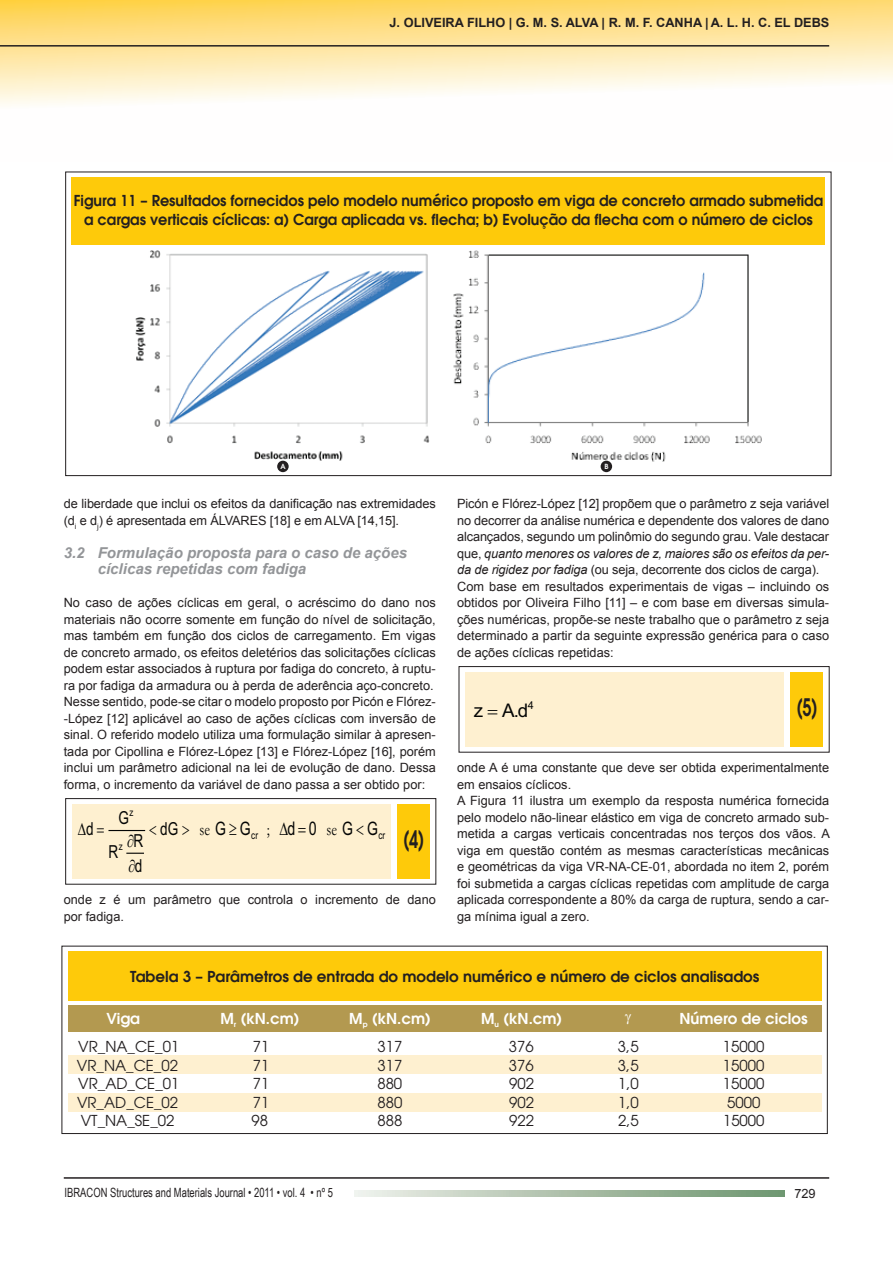
<style>
.page{position:relative;width:893px;height:1263px;background:#fff}
.page>*{position:absolute;margin:0;border:0;box-sizing:border-box;transform-origin:0 0}
.t1{font:600 24px "Avant Garde";color:#231f20;scale:.67 1}
.t2{font:18.75px "Arial";color:#040504}
.t3{font:17.85px "Garamond";color:#040504;scale:.76 1}
.t4{font:17.85px "Arial";color:#040504;scale:.76 1}
.t5{font:600 15px/19px "Avant Garde";color:#231f20;text-align:center;scale:.96 1}
.t6{font:15px "Avant Garde";color:#231f20}
.t7{font:600 15px "Avant Garde";color:#231f20}
.t8{font:italic 700 15px/16.5px "Arial";color:#939598}
.t9{font:600 15px "Avant Garde";color:#fff}
.t10{font:12.75px/16.5px "Arial";color:#231f20}
.t11{font:700 12.75px "Arial";color:#231f20}
.t12{font:12.75px "Arial Narrow";color:#231f20;scale:.9 1}
.t13{font:10.8px "Arial";color:#040504}
.t14{font:10.5px "Arial";color:#040504;scale:.76 1}
.t15{font:600 7.5px "Avant Garde";color:#fff}
.t16{font:600 7.05px "Avant Garde";color:#fff}
.s1{font-family:"Arial";font-size:18.45px}
.s2{font-family:"Arial";font-size:18.75px}
.s3{font-style:italic}
</style>
<div class="page">
<svg style="left:0;top:0;width:893px;height:105px"></svg>
<hr style="left:64px;top:1177px;width:765px;height:2px;background:#231f20">
<hr style="left:0;top:45px;width:829px;height:2px;background:#231f20">
<svg style="left:354px;top:1190px;width:431px;height:6px;background:#acc0aa"></svg>
<div style="left:65px;top:798px;width:371px;height:86px;border:1px solid #231f20"></div>
<div style="left:397px;top:804px;width:32px;height:74px;background:#feca0a"></div>
<div style="left:72px;top:804px;width:318px;height:74px;background:#fef0d0"></div>
<hr style="left:108px;top:830px;width:37px;height:1px;background:#040504">
<div style="left:459px;top:666px;width:370px;height:86px;border:1px solid #231f20"></div>
<div style="left:790px;top:672px;width:33px;height:74px;background:#feca0a"></div>
<div style="left:466px;top:672px;width:318px;height:74px;background:#fef0d0"></div>
<div style="left:72px;top:177px;width:753px;height:68px;background:#feca0a"></div>
<img style="left:135px;top:250px;width:295px;height:211px">
<img style="left:453px;top:250px;width:309px;height:212px">
<div style="left:276px;top:460px;width:13px;height:13px;border:1px solid #fff;border-radius:50%"></div>
<div style="left:277px;top:461px;width:12px;height:11px;background:#231f20;border-radius:50%"></div>
<div style="left:600px;top:460px;width:13px;height:13px;border:1px solid #fff;border-radius:50%"></div>
<div style="left:601px;top:461px;width:11px;height:11px;background:#231f20;border-radius:50%"></div>
<div style="left:62px;top:946px;width:766px;height:188px;border:1px solid #231f20"></div>
<div style="left:68px;top:1055px;width:753px;height:18px;background:#fef0d0"></div>
<div style="left:68px;top:1093px;width:753px;height:18px;background:#fef0d0"></div>
<div style="left:68px;top:951px;width:753px;height:50px;background:#feca0a"></div>
<div style="left:68px;top:1005px;width:753px;height:27px;background:#b39950"></div>
<svg style="left:126px;top:853px;width:18px;height:1px"></svg>
<p class="t11" style="left:390px;top:15px;width:441px">J. OLIVEIRA FILHO | G. M. S. ALVA | R. M. F. CANHA |A. L. H. C. EL DEBS</p>
<p class="t5" style="left:74px;top:190px;width:782px">Figura 11 – Resultados fornecidos pelo modelo numérico proposto em viga de concreto armado submetida a cargas verticais cíclicas: a) Carga aplicada vs. flecha; b) Evolução da flecha com o número de ciclos</p>
<p class="t16" style="left:280px;top:462px;width:7px">A</p>
<p class="t16" style="left:605px;top:462px;width:6px">B</p>
<p class="t10" style="left:64px;top:495px;width:373px">de liberdade que inclui os efeitos da danificação nas extremidades (d<sub>i</sub> e d<sub>j</sub>) é apresentada em ÁLVARES [18] e em ALVA [14,15].</p>
<p class="t8" style="left:98px;top:544px;width:311px;text-indent:-34px">3.2 Formulação proposta para o caso de ações cíclicas repetidas com fadiga</p>
<p class="t10" style="left:64px;top:594px;width:374px">No caso de ações cíclicas em geral, o acréscimo do dano nos materiais não ocorre somente em função do nível de solicitação, mas também em função dos ciclos de carregamento. Em vigas de concreto armado, os efeitos deletérios das solicitações cíclicas podem estar associados à ruptura por fadiga do concreto, à ruptu&shy;ra por fadiga da armadura ou à perda de aderência aço-concreto.<br>Nesse sentido, pode-se citar o modelo proposto por Picón e Flórez--López [12] aplicável ao caso de ações cíclicas com inversão de sinal. O referido modelo utiliza uma formulação similar à apresen&shy;tada por Cipollina e Flórez-López [13] e Flórez-López [16], porém inclui um parâmetro adicional na lei de evolução de dano. Dessa forma, o incremento da variável de dano passa a ser obtido por:</p>
<h1 class="t1" style="left:403px;top:824px;width:33px">(4)</h1>
<p class="t14" style="left:130px;top:805px;width:7px">z</p>
<h3 class="t4" style="left:119px;top:806px;width:15px">G</h3>
<h3 class="t3" style="left:199px;top:818px;width:246px">se <span class="s1">G G</span><sub>cr</sub> ; <span class="s2">d 0</span> se <span class="s1">G G</span><sub>cr</sub></h3>
<h3 class="t4" style="left:160px;top:817px;width:25px">dG</h3>
<h3 class="t4" style="left:86px;top:817px;width:11px">d</h3>
<h3 class="t4" style="left:134px;top:829px;width:14px">R</h3>
<p class="t14" style="left:119px;top:839px;width:7px">z</p>
<h3 class="t4" style="left:108px;top:840px;width:14px">R</h3>
<h3 class="t4" style="left:135px;top:854px;width:11px">d</h3>
<p class="t10" style="left:64px;top:891px;width:374px">onde z é um parâmetro que controla o incremento de dano por fadiga.</p>
<p class="t10" style="left:457px;top:495px;width:374px">Picón e Flórez-López [12] propõem que o parâmetro z seja variável no decorrer da análise numérica e dependente dos valores de dano alcançados, segundo um polinômio do segundo grau. Vale destacar que, <span class="s3">quanto menores os valores de z, maiores são os efeitos da per&shy;da de rigidez por fadiga</span> (ou seja, decorrente dos ciclos de carga).<br>Com base em resultados experimentais de vigas – incluindo os obtidos por Oliveira Filho [11] – e com base em diversas simula&shy;ções numéricas, propõe-se neste trabalho que o parâmetro z seja determinado a partir da seguinte expressão genérica para o caso de ações cíclicas repetidas:</p>
<h1 class="t1" style="left:796px;top:692px;width:33px">(5)</h1>
<p class="t13" style="left:528px;top:698px;width:8px">4</p>
<h2 class="t2" style="left:474px;top:698px;width:56px">z A.d</h2>
<p class="t10" style="left:457px;top:759px;width:374px">onde A é uma constante que deve ser obtida experimentalmente em ensaios cíclicos.<br>A Figura 11 ilustra um exemplo da resposta numérica fornecida pelo modelo não-linear elástico em viga de concreto armado sub&shy;metida a cargas verticais concentradas nos terços dos vãos. A viga em questão contém as mesmas características mecânicas e geométricas da viga VR-NA-CE-01, abordada no item 2, porém foi submetida a cargas cíclicas repetidas com amplitude de carga aplicada correspondente a 80% da carga de ruptura, sendo a car&shy;ga mínima igual a zero.</p>
<p class="t7" style="left:130px;top:966px;width:631px">Tabela 3 – Parâmetros de entrada do modelo numérico e número de ciclos analisados</p>
<p class="t9" style="left:106px;top:1009px;width:35px">Viga</p>
<p class="t9" style="left:220px;top:1009px;width:81px">M (kN.cm)</p>
<p class="t9" style="left:679px;top:1009px;width:130px">Número de ciclos</p>
<p class="t15" style="left:234px;top:1019px;width:4px">r</p>
<p class="t9" style="left:349px;top:1009px;width:83px">M (kN.cm)</p>
<p class="t15" style="left:363px;top:1019px;width:6px">p</p>
<p class="t9" style="left:481px;top:1009px;width:83px">M (kN.cm)</p>
<p class="t15" style="left:495px;top:1019px;width:6px">u</p>
<p class="t6" style="left:78px;top:1038px;width:103px">VR_NA_CE_01</p>
<p class="t6" style="left:253px;top:1038px;width:18px">71</p>
<p class="t6" style="left:378px;top:1038px;width:26px">317</p>
<p class="t6" style="left:509px;top:1038px;width:26px">376</p>
<p class="t6" style="left:618px;top:1038px;width:22px">3,5</p>
<p class="t6" style="left:723px;top:1038px;width:43px">15000</p>
<p class="t6" style="left:77px;top:1056px;width:103px">VR_NA_CE_02</p>
<p class="t6" style="left:253px;top:1056px;width:18px">71</p>
<p class="t6" style="left:378px;top:1056px;width:26px">317</p>
<p class="t6" style="left:509px;top:1056px;width:26px">376</p>
<p class="t6" style="left:618px;top:1056px;width:22px">3,5</p>
<p class="t6" style="left:723px;top:1056px;width:43px">15000</p>
<p class="t6" style="left:78px;top:1075px;width:103px">VR_AD_CE_01</p>
<p class="t6" style="left:253px;top:1075px;width:18px">71</p>
<p class="t6" style="left:377px;top:1075px;width:26px">880</p>
<p class="t6" style="left:509px;top:1075px;width:26px">902</p>
<p class="t6" style="left:618px;top:1075px;width:22px">1,0</p>
<p class="t6" style="left:723px;top:1075px;width:43px">15000</p>
<p class="t6" style="left:77px;top:1093px;width:103px">VR_AD_CE_02</p>
<p class="t6" style="left:253px;top:1093px;width:18px">71</p>
<p class="t6" style="left:377px;top:1093px;width:26px">880</p>
<p class="t6" style="left:509px;top:1093px;width:26px">902</p>
<p class="t6" style="left:618px;top:1093px;width:22px">1,0</p>
<p class="t6" style="left:727px;top:1093px;width:35px">5000</p>
<p class="t6" style="left:81px;top:1111px;width:95px">VT_NA_SE_02</p>
<p class="t6" style="left:252px;top:1111px;width:18px">98</p>
<p class="t6" style="left:377px;top:1111px;width:26px">888</p>
<p class="t6" style="left:509px;top:1111px;width:26px">922</p>
<p class="t6" style="left:618px;top:1111px;width:22px">2,5</p>
<p class="t6" style="left:723px;top:1111px;width:43px">15000</p>
<p class="t12" style="left:65px;top:1183px;width:300px">IBRACON Structures and Materials Journal • 2011 • vol. 4 • nº 5</p>
<p class="t10" style="left:794px;top:1185px;width:23px">729</p>
</div>
